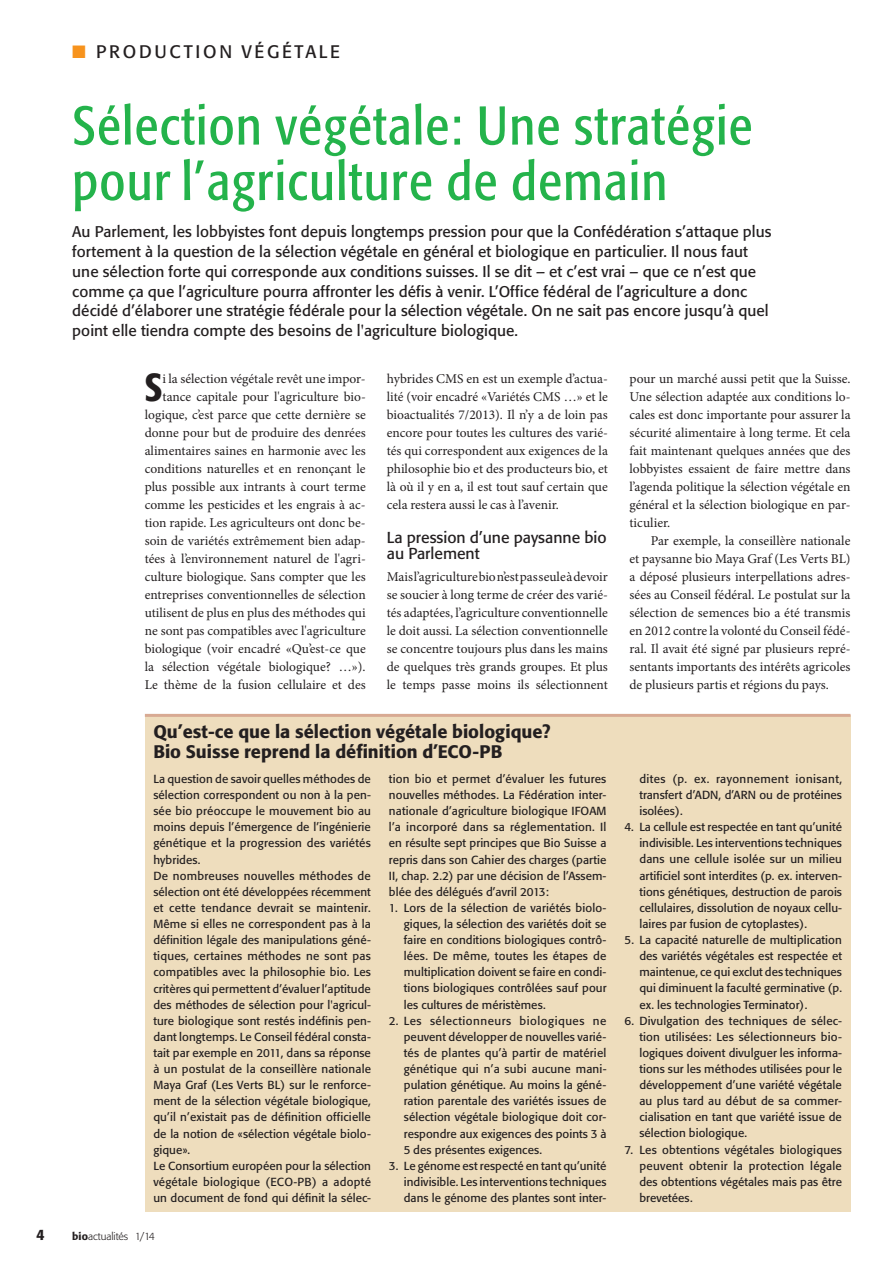
<style>
.page{position:relative;width:893px;height:1263px;background:#fff}
.page>*{position:absolute;margin:0;border:0;box-sizing:border-box;transform-origin:0 0}
.t1{font:condensed 54px/55.5px "Formata BQ";letter-spacing:.025em;color:#24b34b}
.t2{font:500 condensed 38.85px "Formata BQ";color:#231f20}
.t3{font:500 18px/20.2px "Formata BQ";color:#231f20}
.t4{font:18px "Formata BQ";letter-spacing:.15em;color:#231f20}
.t5{font:15.75px/16.5px "Formata BQ";color:#231f20}
.t6{font:15.3px/19.8px "Formata BQ";letter-spacing:.005em;color:#231f20}
.t7{font:500 15px "Formata BQ";color:#231f20}
.t8{font:13.5px/18px "Minion Pro";color:#231f20;text-align:justify}
.t9{font:11.55px/16px "Formata BQ";letter-spacing:.005em;color:#231f20;text-align:justify}
.t10{font:300 10.5px "Formata BQ";color:#231f20}
.s1{color:#f7931d}
.s2{font-weight:500}
</style>
<div class="page">
<div style="left:145px;top:715px;width:705px;height:497px;background:#eeddbd"></div>
<hr style="left:145px;top:714px;width:705px;height:3px;background:#d8aa93">
<h3 class="t4" style="left:72px;top:42px;width:269px"><span class="s1">■</span> PRODUCTION VÉGÉTALE</h3>
<h1 class="t1" style="left:72px;top:100px;width:682px">Sélection végétale: Une stratégie pour l’agriculture de demain</h1>
<p class="t6" style="left:72px;top:222px;width:701px">Au Parlement, les lobbyistes font depuis longtemps pression pour que la Confédération s’attaque plus fortement à la question de la sélection végétale en général et biologique en particulier. Il nous faut une sélection forte qui corresponde aux conditions suisses. Il se dit – et c’est vrai – que ce n’est que comme ça que l’agriculture pourra affronter les défis à venir. L’Office fédéral de l’agriculture a donc décidé d’élaborer une stratégie fédérale pour la sélection végétale. On ne sait pas encore jusqu’à quel point elle tiendra compte des besoins de l'agriculture biologique.</p>
<p class="t8" style="left:387px;top:371px;width:223px">hybrides CMS en est un exemple d’actua&shy;lité (voir encadré «Variétés CMS …» et le bioactualités 7/2013). Il n’y a de loin pas encore pour toutes les cultures des varié&shy;tés qui correspondent aux exigences de la philosophie bio et des producteurs bio, et là où il y en a, il est tout sauf certain que cela restera aussi le cas à l’avenir.</p>
<h3 class="t5" style="left:387px;top:530px;width:221px">La pression d’une paysanne bio au Parlement</h3>
<p class="t8" style="left:387px;top:569px;width:223px">Mais l’agriculture bio n’est pas seule à devoir se soucier à long terme de créer des varié&shy;tés adaptées, l’agriculture conventionnelle le doit aussi. La sélection conventionnelle se concentre toujours plus dans les mains de quelques très grands groupes. Et plus le temps passe moins ils sélectionnent</p>
<h2 class="t2" style="left:145px;top:364px;width:19px">S</h2>
<p class="t8" style="left:629px;top:371px;width:223px">pour un marché aussi petit que la Suisse.<br>Une sélection adaptée aux conditions lo&shy;cales est donc importante pour assurer la sécurité alimentaire à long terme. Et cela fait maintenant quelques années que des lobbyistes essaient de faire mettre dans l’agenda politique la sélection végétale en général et la sélection biologique en par&shy;ticulier.</p>
<p class="t8" style="left:629px;top:533px;width:223px;text-indent:21px">Par exemple, la conseillère nationale et paysanne bio Maya Graf (Les Verts BL) a déposé plusieurs interpellations adres&shy;sées au Conseil fédéral. Le postulat sur la sélection de semences bio a été transmis en 2012 contre la volonté du Conseil fédé&shy;ral. Il avait été signé par plusieurs repré&shy;sentants importants des intérêts agricoles de plusieurs partis et régions du pays.</p>
<p class="t8" style="left:145px;top:371px;width:223px;text-align:right">i la sélection végétale revêt une impor&shy;tance capitale pour l'agriculture bio&shy;logique, c’est parce que cette dernière se donne pour but de produire des denrées alimentaires saines en harmonie avec les conditions naturelles et en renonçant le plus possible aux intrants à court terme comme les pesticides et les engrais à ac&shy;tion rapide. Les agriculteurs ont donc be&shy;soin de variétés extrêmement bien adap&shy;tées à l’environnement naturel de l'agri&shy;culture biologique. Sans compter que les entreprises conventionnelles de sélection utilisent de plus en plus des méthodes qui ne sont pas compatibles avec l'agriculture biologique (voir encadré «Qu’est-ce que la sélection végétale biologique? …»).<br>Le thème de la fusion cellulaire et des</p>
<h3 class="t3" style="left:153px;top:723px;width:399px">Qu’est-ce que la sélection végétale biologique?<br>Bio Suisse reprend la définition d’ECO-PB</h3>
<p class="t9" style="left:153px;top:771px;width:219px;text-align:left">La question de savoir quelles méthodes de sélection correspondent ou non à la pen&shy;sée bio préoccupe le mouvement bio au moins depuis l’émergence de l’ingénierie génétique et la progression des variétés hybrides.<br>De nombreuses nouvelles méthodes de sélection ont été développées récemment et cette tendance devrait se maintenir.<br>Même si elles ne correspondent pas à la définition légale des manipulations géné&shy;tiques, certaines méthodes ne sont pas compatibles avec la philosophie bio. Les critères qui permettent d’évaluer l’aptitude des méthodes de sélection pour l'agricul&shy;ture biologique sont restés indéfinis pen&shy;dant longtemps. Le Conseil fédéral consta&shy;tait par exemple en 2011, dans sa réponse à un postulat de la conseillère nationale Maya Graf (Les Verts BL) sur le renforce&shy;ment de la sélection végétale biologique, qu’il n’existait pas de définition officielle de la notion de «sélection végétale biolo&shy;gique».<br>Le Consortium européen pour la sélection végétale biologique (ECO-PB) a adopté un document de fond qui définit la sélec-</p>
<p class="t9" style="left:389px;top:771px;width:219px">tion bio et permet d’évaluer les futures nouvelles méthodes. La Fédération inter&shy;nationale d’agriculture biologique IFOAM l’a incorporé dans sa réglementation. Il en résulte sept principes que Bio Suisse a repris dans son Cahier des charges (partie II, chap. 2.2) par une décision de l’Assem&shy;blée des délégués d’avril 2013:</p>
<p class="t9" style="left:639px;top:771px;width:204px">dites (p. ex. rayonnement ionisant, transfert d’ADN, d’ARN ou de protéines isolées).</p>
<p class="t9" style="left:639px;top:820px;width:204px;text-indent:-15px">4. La cellule est respectée en tant qu’unité indivisible. Les interventions techniques dans une cellule isolée sur un milieu artificiel sont interdites (p. ex. interven&shy;tions génétiques, destruction de parois cellulaires, dissolution de noyaux cellu&shy;laires par fusion de cytoplastes).</p>
<p class="t9" style="left:639px;top:933px;width:204px;text-indent:-15px">5. La capacité naturelle de multiplication des variétés végétales est respectée et maintenue, ce qui exclut des techniques qui diminuent la faculté germinative (p. ex. les technologies Terminator).</p>
<p class="t9" style="left:639px;top:1013px;width:204px;text-indent:-15px">6. Divulgation des techniques de sélec&shy;tion utilisées: Les sélectionneurs bio&shy;logiques doivent divulguer les informa&shy;tions sur les méthodes utilisées pour le développement d’une variété végétale au plus tard au début de sa commer&shy;cialisation en tant que variété issue de sélection biologique.</p>
<p class="t9" style="left:639px;top:1142px;width:204px;text-indent:-15px">7. Les obtentions végétales biologiques peuvent obtenir la protection légale des obtentions végétales mais pas être brevetées.</p>
<p class="t9" style="left:404px;top:900px;width:204px;text-indent:-15px">1. Lors de la sélection de variétés biolo&shy;giques, la sélection des variétés doit se faire en conditions biologiques contrô&shy;lées. De même, toutes les étapes de multiplication doivent se faire en condi&shy;tions biologiques contrôlées sauf pour les cultures de méristèmes.</p>
<p class="t9" style="left:404px;top:1013px;width:204px;text-indent:-15px">2. Les sélectionneurs biologiques ne peuvent développer de nouvelles varié&shy;tés de plantes qu’à partir de matériel génétique qui n’a subi aucune mani&shy;pulation génétique. Au moins la géné&shy;ration parentale des variétés issues de sélection végétale biologique doit cor&shy;respondre aux exigences des points 3 à 5 des présentes exigences.</p>
<p class="t9" style="left:404px;top:1158px;width:204px;text-indent:-15px">3. Le génome est respecté en tant qu’unité indivisible. Les interventions techniques dans le génome des plantes sont inter-</p>
<p class="t7" style="left:36px;top:1228px;width:10px">4</p>
<p class="t10" style="left:72px;top:1231px;width:84px"><span class="s2">bio</span>actualités 1/14</p>
</div>
